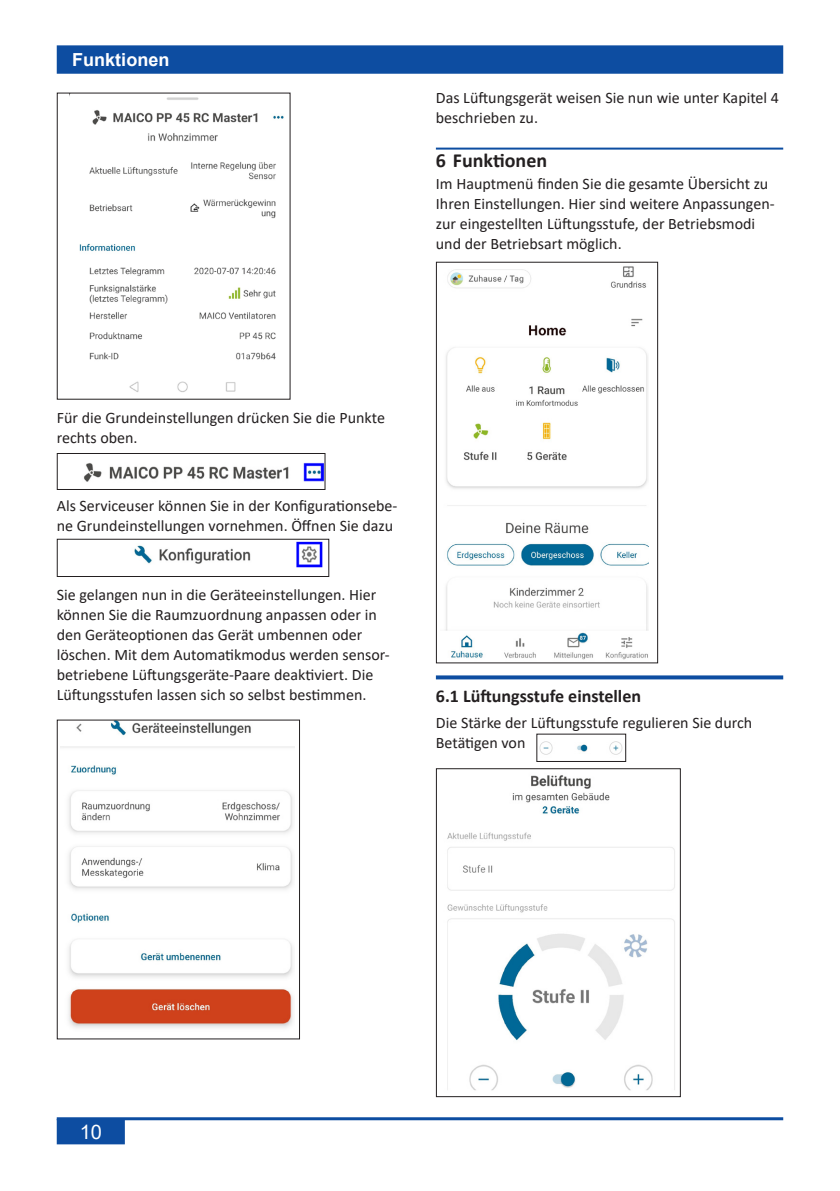
<style>
.page{position:relative;width:840px;height:1191px;background:#fff}
.page>*{position:absolute;margin:0;border:0;box-sizing:border-box;transform-origin:0 0}
.t1{font:700 20px "Calibri";color:#231f20}
.t2{font:20px "Arial";color:#fff}
.Überschrift_02{font:700 18px "Calibri";color:#231f20}
.t3{font:700 18px "Arial";color:#fff}
.Grundtext{font:16px/20px "Calibri";color:#231f20}
</style>
<div class="page">
<div style="left:58px;top:1119px;width:66px;height:24px;background:#0d4da1"></div>
<div style="left:57px;top:1118px;width:68px;height:26px;border:2px solid #0d4da1"></div>
<hr style="left:57px;top:1117px;width:725px;height:3px;background:#0d4da1">
<div style="left:58px;top:46px;width:723px;height:27px;background:#0d4da1"></div>
<div style="left:57px;top:45px;width:725px;height:29px;border:2px solid #0d4da1"></div>
<img style="left:79px;top:97px;width:205px;height:295px">
<img style="left:84px;top:462px;width:239px;height:20px">
<div style="left:57px;top:453px;width:268px;height:37px;border:1px solid #231f20"></div>
<img style="left:134px;top:541px;width:189px;height:27px">
<div style="left:57px;top:539px;width:272px;height:38px;border:1px solid #231f20"></div>
<img style="left:60px;top:721px;width:234px;height:307px">
<div style="left:57px;top:719px;width:243px;height:320px;border:1px solid #231f20"></div>
<hr style="left:435px;top:148px;width:347px;height:2px;background:#0d4da1">
<svg style="left:435px;top:675px;width:347px;height:4px"></svg>
<img style="left:445px;top:266px;width:203px;height:394px">
<div style="left:435px;top:262px;width:222px;height:401px;border:1px solid #231f20"></div>
<img style="left:539px;top:741px;width:84px;height:14px">
<div style="left:536px;top:733px;width:90px;height:29px;border:1px solid #231f20"></div>
<img style="left:447px;top:775px;width:228px;height:316px">
<div style="left:435px;top:768px;width:245px;height:329px;border:1px solid #231f20"></div>
<p class="t3" style="left:72px;top:47px;width:99px">Funktionen</p>
<p class="Grundtext" style="left:435px;top:87px;width:344px">Das Lüftungsgerät weisen Sie nun wie unter Kapitel 4 beschrieben zu.</p>
<p class="t1" style="left:435px;top:146px;width:113px">6 Funktionen</p>
<p class="Grundtext" style="left:435px;top:174px;width:340px">Im Hauptmenü finden Sie die gesamte Übersicht zu Ihren Einstellungen. Hier sind weitere Anpassungen&shy;zur eingestellten Lüftungsstufe, der Betriebsmodi und der Betriebsart möglich.</p>
<p class="Grundtext" style="left:57px;top:407px;width:329px">Für die Grundeinstellungen drücken Sie die Punkte rechts oben.</p>
<p class="Grundtext" style="left:57px;top:495px;width:342px">Als Serviceuser können Sie in der Konfigurationsebe&shy;ne Grundeinstellungen vornehmen. Öffnen Sie dazu</p>
<p class="Grundtext" style="left:57px;top:584px;width:334px">Sie gelangen nun in die Geräteeinstellungen. Hier können Sie die Raumzuordnung anpassen oder in den Geräteoptionen das Gerät umbennen oder löschen. Mit dem Automatikmodus werden sensor&shy;betriebene Lüftungsgeräte-Paare deaktiviert. Die Lüftungsstufen lassen sich so selbst bestimmen.</p>
<p class="Überschrift_02" style="left:435px;top:683px;width:207px">6.1 Lüftungsstufe einstellen</p>
<p class="Grundtext" style="left:435px;top:712px;width:318px">Die Stärke der Lüftungsstufe regulieren Sie durch<br>Betätigen von</p>
<p class="t2" style="left:80px;top:1118px;width:24px">10</p>
</div>
